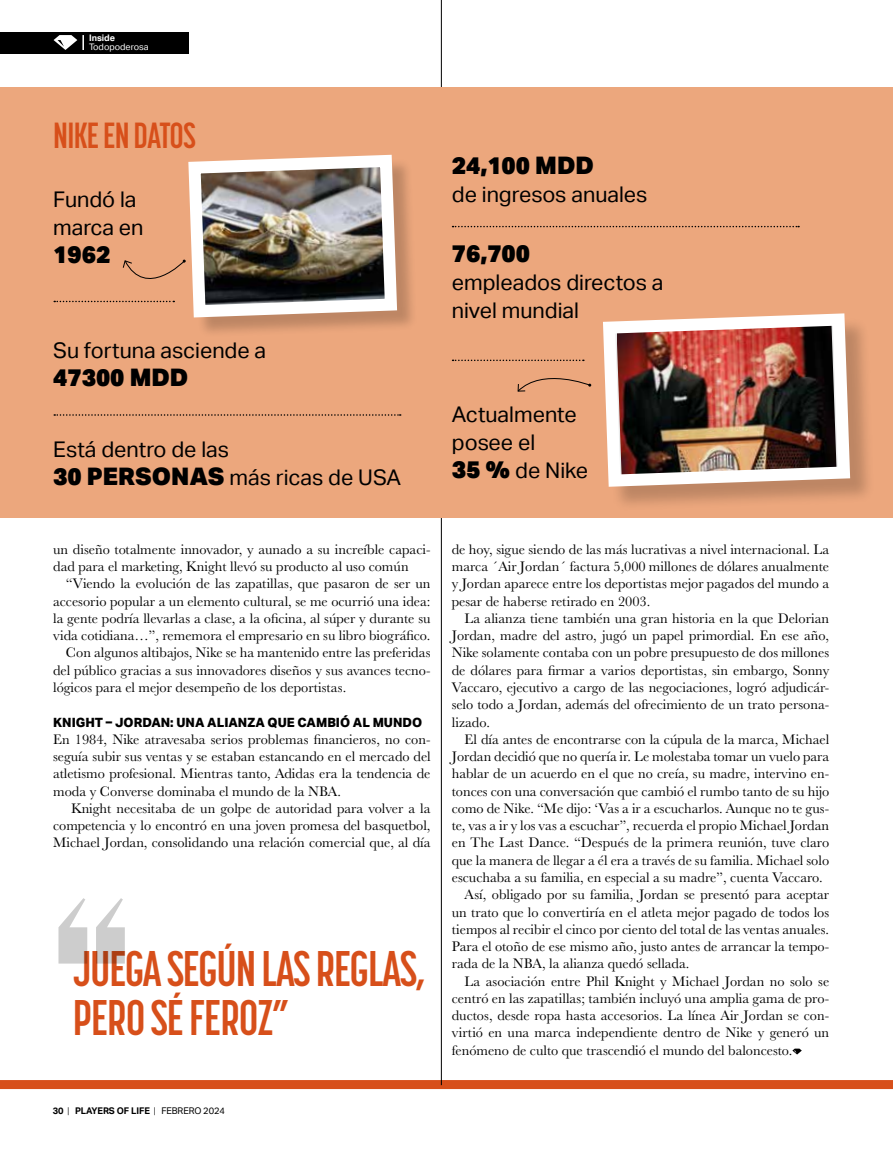
<style>
.page{position:relative;width:893px;height:1149px;background:#fff}
.page>*{position:absolute;margin:0;border:0;box-sizing:border-box;transform-origin:0 0}
.t1{font:700 49.5px/49.5px "Korolev Compressed";letter-spacing:-.02em;color:#d74f1a}
.t2{font:700 36px "Korolev Compressed";letter-spacing:-.02em;color:#d74f1a}
.t3{font:900 24.15px "Aktiv Grotesk";color:#000}
.t4{font:21.6px/27.9px "Aktiv Grotesk";color:#000}
.t5{font:14.25px/17.2px "Baskerville URW";color:#000;text-align:justify}
.t6{font:800 12.75px "Aktiv Grotesk";color:#000}
.t7{font:700 9.15px "Aktiv Grotesk";letter-spacing:-.01em;color:#000}
.t8{font:700 9px/9px "Aktiv Grotesk";color:#fff}
.t9{font:9px "Aktiv Grotesk";color:#fff}
.s1{font-weight:900;font-size:24.15px}
.s2{font-weight:300}
.s3{font-weight:400}
</style>
<div class="page">
<div style="left:0;top:33px;width:188px;height:21px;background:#000"></div>
<svg style="left:792px;top:1048px;width:10px;height:6px"></svg>
<div style="left:0;top:32px;width:189px;height:21px;background:#000"></div>
<svg style="left:54px;top:35px;width:30px;height:15px"></svg>
<div style="left:0;top:1079px;width:893px;height:9px;background:#d74f1a"></div>
<hr style="left:441px;top:0;width:1px;height:1084px;background:#000">
<div style="left:0;top:88px;width:893px;height:429px;background:#eca77d"></div>
<div style="left:606px;top:316px;width:269px;height:195px;background:#000;opacity:.2"></div>
<img style="left:603px;top:313px;width:253px;height:180px">
<div style="left:191px;top:158px;width:227px;height:180px;background:#000;opacity:.2"></div>
<svg style="left:58px;top:898px;width:67px;height:65px"></svg>
<svg style="left:453px;top:226px;width:346px;height:1px"></svg>
<svg style="left:54px;top:414px;width:347px;height:1px"></svg>
<svg style="left:453px;top:359px;width:131px;height:2px"></svg>
<img style="left:54px;top:154px;width:349px;height:169px">
<svg style="left:517px;top:378px;width:74px;height:14px"></svg>
<p class="t8" style="left:89px;top:33px;width:28px">Inside</p>
<p class="t9" style="left:89px;top:42px;width:61px">Todopoderosa</p>
<p class="t8" style="left:90px;top:35px;width:64px">Inside<br>Todopoderoso</p>
<h2 class="t2" style="left:53px;top:115px;width:144px">NIKE EN DATOS</h2>
<h3 class="t4" style="left:53px;top:186px;width:92px">Fundó la marca en</h3>
<h3 class="t3" style="left:53px;top:238px;width:59px">1962</h3>
<h3 class="t4" style="left:53px;top:336px;width:215px">Su fortuna asciende a</h3>
<h3 class="t3" style="left:53px;top:361px;width:137px">47300 MDD</h3>
<h3 class="t4" style="left:53px;top:435px;width:349px">Está dentro de las<br><span class="s1">30 PERSONAS</span> más ricas de USA</h3>
<h3 class="t3" style="left:452px;top:150px;width:144px">24,100 MDD</h3>
<h3 class="t4" style="left:452px;top:180px;width:197px">de ingresos anuales</h3>
<h3 class="t3" style="left:452px;top:237px;width:80px">76,700</h3>
<h3 class="t4" style="left:452px;top:268px;width:213px">empleados directos a nivel mundial</h3>
<h3 class="t4" style="left:452px;top:401px;width:138px">Actualmente posee el<br><span class="s1">35 %</span> de Nike</h3>
<p class="t5" style="left:53px;top:540px;width:379px">un diseño totalmente innovador, y aunado a su increíble capaci&shy;dad para el marketing, Knight llevó su producto al uso común</p>
<p class="t5" style="left:66px;top:574px;width:366px">“Viendo la evolución de las zapatillas, que pasaron de ser un</p>
<p class="t5" style="left:53px;top:591px;width:379px">accesorio popular a un elemento cultural, se me ocurrió una idea:</p>
<p class="t5" style="left:53px;top:609px;width:379px">la gente podría llevarlas a clase, a la oficina, al súper y durante su</p>
<p class="t5" style="left:53px;top:626px;width:379px">vida cotidiana…”, rememora el empresario en su libro biográfico.</p>
<p class="t5" style="left:66px;top:643px;width:366px">Con algunos altibajos, Nike se ha mantenido entre las preferidas</p>
<p class="t5" style="left:53px;top:660px;width:379px">del público gracias a sus innovadores diseños y sus avances tecno-</p>
<p class="t5" style="left:53px;top:678px;width:295px">lógicos para el mejor desempeño de los deportistas.</p>
<p class="t6" style="left:53px;top:714px;width:371px">KNIGHT – JORDAN: UNA ALIANZA QUE CAMBIÓ AL MUNDO</p>
<p class="t5" style="left:53px;top:729px;width:379px">En 1984, Nike atravesaba serios problemas financieros, no con&shy;seguía subir sus ventas y se estaban estancando en el mercado del atletismo profesional. Mientras tanto, Adidas era la tendencia de moda y Converse dominaba el mundo de la NBA.</p>
<p class="t5" style="left:53px;top:798px;width:379px;text-indent:18px">Knight necesitaba de un golpe de autoridad para volver a la competencia y lo encontró en una joven promesa del basquetbol, Michael Jordan, consolidando una relación comercial que, al día</p>
<h1 class="t1" style="left:73px;top:942px;width:354px">JUEGA SEGÚN LAS REGLAS,<br>PERO SÉ FEROZ”</h1>
<p class="t5" style="left:452px;top:540px;width:379px">de hoy, sigue siendo de las más lucrativas a nivel internacional. La marca ´Air Jordan´ factura 5,000 millones de dólares anualmente y Jordan aparece entre los deportistas mejor pagados del mundo a pesar de haberse retirado en 2003.</p>
<p class="t5" style="left:452px;top:609px;width:379px;text-indent:13px">La alianza tiene también una gran historia en la que Delorian Jordan, madre del astro, jugó un papel primordial. En ese año, Nike solamente contaba con un pobre presupuesto de dos millones de dólares para firmar a varios deportistas, sin embargo, Sonny Vaccaro, ejecutivo a cargo de las negociaciones, logró adjudicár&shy;selo todo a Jordan, además del ofrecimiento de un trato persona&shy;lizado.</p>
<p class="t5" style="left:465px;top:729px;width:366px">El día antes de encontrarse con la cúpula de la marca, Michael</p>
<p class="t5" style="left:452px;top:747px;width:379px">Jordan decidió que no quería ir. Le molestaba tomar un vuelo para</p>
<p class="t5" style="left:452px;top:764px;width:379px">hablar de un acuerdo en el que no creía, su madre, intervino en-</p>
<p class="t5" style="left:452px;top:781px;width:379px">tonces con una conversación que cambió el rumbo tanto de su hijo</p>
<p class="t5" style="left:452px;top:798px;width:379px">como de Nike. “Me dijo: ‘Vas a ir a escucharlos. Aunque no te gus-</p>
<p class="t5" style="left:452px;top:816px;width:379px">te, vas a ir y los vas a escuchar”, recuerda el propio Michael Jordan</p>
<p class="t5" style="left:452px;top:833px;width:379px">en The Last Dance. “Después de la primera reunión, tuve claro</p>
<p class="t5" style="left:452px;top:850px;width:379px">que la manera de llegar a él era a través de su familia. Michael solo</p>
<p class="t5" style="left:452px;top:868px;width:373px">escuchaba a su familia, en especial a su madre”, cuenta Vaccaro.</p>
<p class="t5" style="left:465px;top:885px;width:366px">Así, obligado por su familia, Jordan se presentó para aceptar</p>
<p class="t5" style="left:452px;top:902px;width:379px">un trato que lo convertiría en el atleta mejor pagado de todos los</p>
<p class="t5" style="left:452px;top:919px;width:379px">tiempos al recibir el cinco por ciento del total de las ventas anuales.</p>
<p class="t5" style="left:452px;top:937px;width:379px">Para el otoño de ese mismo año, justo antes de arrancar la tempo-</p>
<p class="t5" style="left:452px;top:954px;width:239px">rada de la NBA, la alianza quedó sellada.</p>
<p class="t5" style="left:465px;top:971px;width:366px">La asociación entre Phil Knight y Michael Jordan no solo se</p>
<p class="t5" style="left:452px;top:988px;width:379px">centró en las zapatillas; también incluyó una amplia gama de pro-</p>
<p class="t5" style="left:452px;top:1006px;width:379px">ductos, desde ropa hasta accesorios. La línea Air Jordan se con-</p>
<p class="t5" style="left:452px;top:1023px;width:379px">virtió en una marca independiente dentro de Nike y generó un</p>
<p class="t5" style="left:452px;top:1040px;width:342px">fenómeno de culto que trascendió el mundo del baloncesto.</p>
<p class="t7" style="left:53px;top:1105px;width:174px">30 <span class="s2">|</span> PLAYERS OF LIFE <span class="s2">|</span> <span class="s3">FEBRERO 2024</span></p>
</div>
